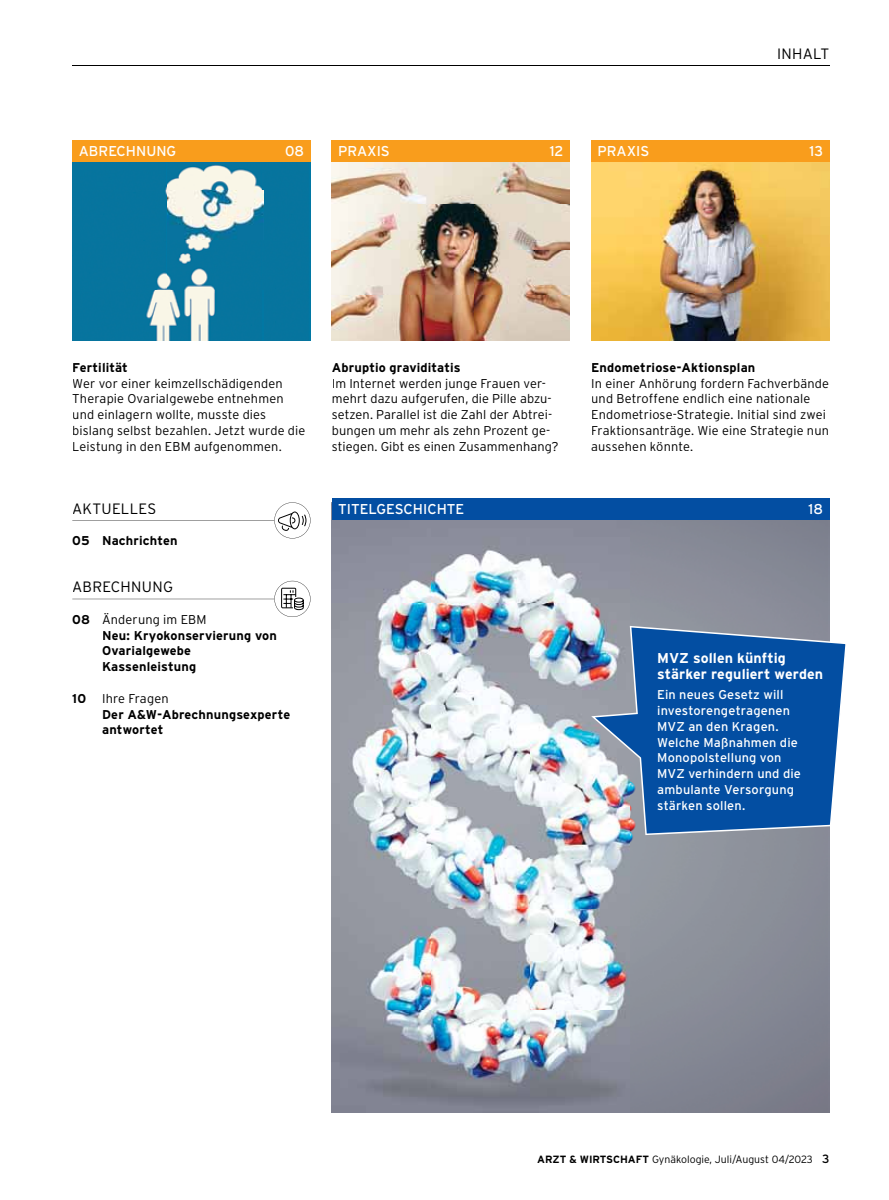
<style>
.page{position:relative;width:889px;height:1200px;background:#fff}
.page>*{position:absolute;margin:0;border:0;box-sizing:border-box;transform-origin:0 0}
.t1{font:300 15px "Interstate";letter-spacing:.015em;color:#000}
.t2{font:14.25px "Interstate";color:#fff}
.t3{font:700 14.25px/16.5px "Interstate";letter-spacing:.005em;color:#fff}
.t4{font:300 12.75px/15.8px "Interstate";letter-spacing:.01em;color:#000}
.t5{font:700 12.75px/15.8px "Interstate";letter-spacing:.01em;color:#000}
.t6{font:12.75px/15.8px "Interstate";letter-spacing:.015em;color:#fff}
.t7{font:300 10.5px "Interstate";color:#000}
.s1{font-weight:300}
.s2{font-weight:700}
.s3{font-weight:400;font-size:12px}
</style>
<div class="page">
<hr style="left:72px;top:66px;width:757px;height:1px;background:#000">
<img style="left:332px;top:519px;width:497px;height:593px">
<div style="left:332px;top:497px;width:497px;height:22px;background:#034ea2"></div>
<svg style="left:591px;top:625px;width:255px;height:209px;background:#326aaa"></svg>
<svg style="left:72px;top:502px;width:238px;height:36px"></svg>
<svg style="left:72px;top:580px;width:238px;height:37px"></svg>
<img style="left:72px;top:162px;width:238px;height:178px">
<img style="left:332px;top:162px;width:238px;height:178px">
<img style="left:591px;top:162px;width:238px;height:178px">
<div style="left:72px;top:140px;width:238px;height:22px;background:#f99d1c"></div>
<div style="left:332px;top:140px;width:238px;height:22px;background:#f99d1c"></div>
<div style="left:591px;top:140px;width:238px;height:22px;background:#f99d1c"></div>
<p class="t1" style="left:777px;top:45px;width:54px">INHALT</p>
<p class="t2" style="left:79px;top:143px;width:99px">ABRECHNUNG</p>
<p class="t2" style="left:285px;top:143px;width:20px">08</p>
<p class="t2" style="left:338px;top:143px;width:53px">PRAXIS</p>
<p class="t2" style="left:549px;top:143px;width:15px">12</p>
<p class="t2" style="left:597px;top:143px;width:53px">PRAXIS</p>
<p class="t2" style="left:809px;top:143px;width:15px">13</p>
<p class="t5" style="left:72px;top:359px;width:57px">Fertilität</p>
<p class="t4" style="left:72px;top:375px;width:235px">Wer vor einer keimzellschädigenden Therapie Ovarialgewebe entnehmen und einlagern wollte, musste dies bislang selbst bezahlen. Jetzt wurde die Leistung in den EBM aufgenommen.</p>
<p class="t1" style="left:72px;top:500px;width:86px">AKTUELLES</p>
<p class="t5" style="left:72px;top:532px;width:107px">05 Nachrichten</p>
<p class="t1" style="left:72px;top:578px;width:102px">ABRECHNUNG</p>
<p class="t5" style="left:102px;top:611px;width:176px;text-indent:-30px">08 <span class="s1">Änderung im EBM<br></span>Neu: Kryokonservierung von<br>Ovarialgewebe<br>Kassenleistung</p>
<p class="t5" style="left:102px;top:690px;width:190px;text-indent:-30px">10 <span class="s1">Ihre Fragen<br></span>Der A&amp;W-Abrechnungsexperte antwortet</p>
<p class="t5" style="left:332px;top:359px;width:130px">Abruptio graviditatis</p>
<p class="t4" style="left:332px;top:375px;width:228px">Im Internet werden junge Frauen ver&shy;mehrt dazu aufgerufen, die Pille abzu&shy;setzen. Parallel ist die Zahl der Abtrei&shy;bungen um mehr als zehn Prozent ge&shy;stiegen. Gibt es einen Zusammenhang?</p>
<p class="t5" style="left:591px;top:359px;width:166px">Endometriose-Aktionsplan</p>
<p class="t4" style="left:591px;top:375px;width:239px">In einer Anhörung fordern Fachverbände und Betroffene endlich eine nationale Endometriose-Strategie. Initial sind zwei Fraktionsanträge. Wie eine Strategie nun aussehen könnte.</p>
<p class="t2" style="left:338px;top:500px;width:128px">TITELGESCHICHTE</p>
<p class="t2" style="left:808px;top:500px;width:16px">18</p>
<p class="t3" style="left:657px;top:649px;width:168px">MVZ sollen künftig stärker reguliert werden</p>
<p class="t6" style="left:657px;top:686px;width:145px">Ein neues Gesetz will investorengetragenen<br>MVZ an den Kragen.<br>Welche Maßnahmen die<br>Monopolstellung von<br>MVZ verhindern und die ambulante Versorgung stärken sollen.</p>
<p class="t7" style="left:537px;top:1152px;width:294px"><span class="s2">ARZT &amp; WIRTSCHAFT</span> Gynäkologie, Juli/August 04 / 2023 <span class="s3">3</span></p>
</div>
